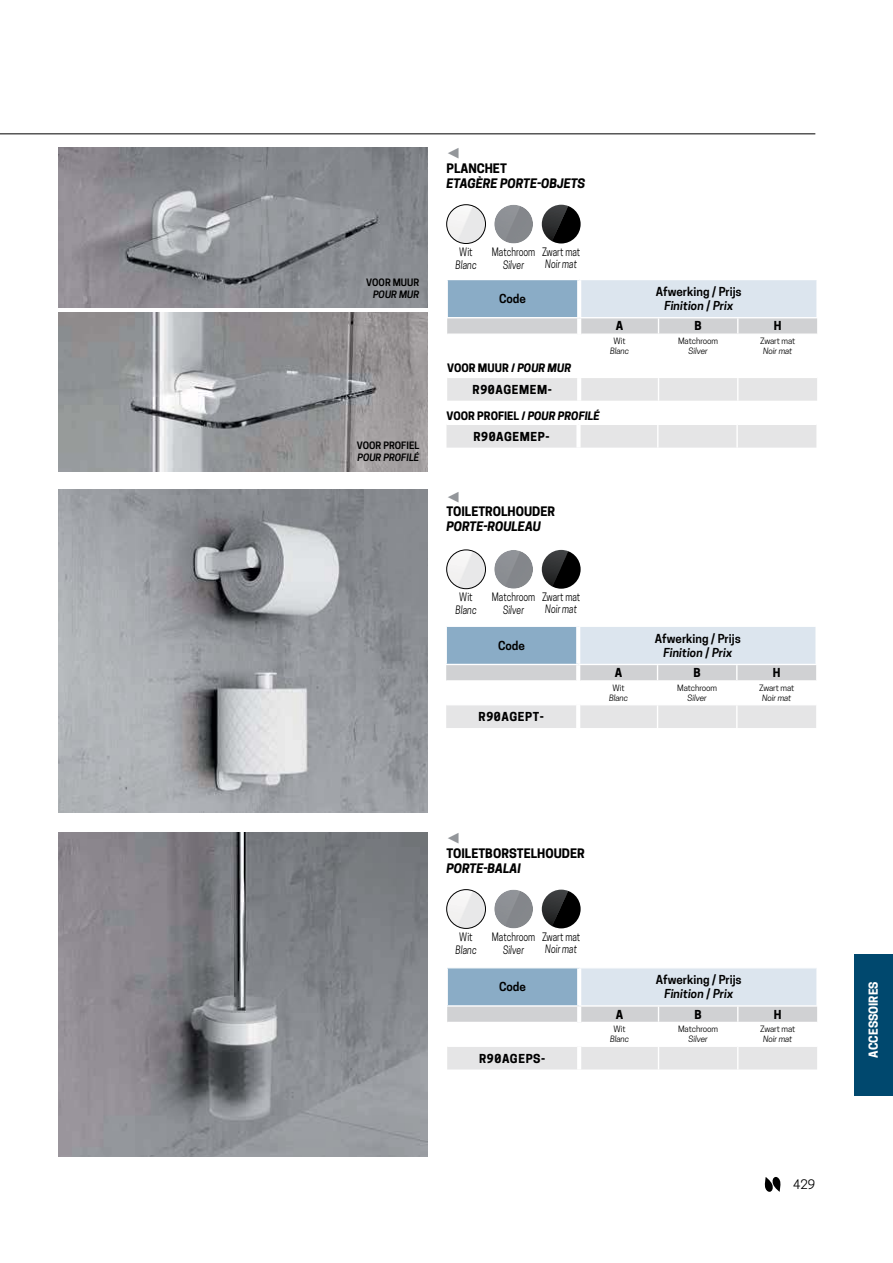
<style>
.page{position:relative;width:893px;height:1263px;background:#fff}
.page>*{position:absolute;margin:0;border:0;box-sizing:border-box;transform-origin:0 0}
.t1{font:13.65px "European Pi Four";color:#93969a}
.t2{font:italic 700 12.3px "Novellini";color:#000}
.t3{font:700 12.3px "Novellini";color:#000}
.t4{font:12.3px "Novellini";color:#000}
.t5{font:600 11.7px/14px "Novellini";color:#000;text-align:center}
.t6{font:700 11.7px "Novellini";letter-spacing:.05em;color:#000}
.t7{font:700 11.7px "Novellini";color:#fff}
.t8{font:10.95px "Novellini";color:#000;scale:.8 1}
.t9{font:italic 10.95px "Novellini";color:#000;scale:.8 1}
.t10{font:700 10.95px "Novellini";color:#000}
.t11{font:italic 10.95px "Novellini";color:#000;scale:.82 1}
.t12{font:10.95px "Novellini";color:#000;scale:.82 1}
.t13{font:600 9.6px "Novellini";color:#000}
.t14{font:italic 600 9.6px "Novellini";color:#000}
.t15{font:8.25px "Novellini";letter-spacing:-.01em;color:#000}
.t16{font:italic 8.25px "Novellini";letter-spacing:-.01em;color:#000}
.s1{font-style:italic}
</style>
<div class="page">
<img style="left:58px;top:833px;width:369px;height:323px">
<img style="left:58px;top:148px;width:369px;height:159px">
<img style="left:58px;top:312px;width:369px;height:159px">
<img style="left:58px;top:489px;width:369px;height:323px">
<img style="left:446px;top:205px;width:39px;height:39px;border-radius:50%">
<div style="left:446px;top:205px;width:39px;height:39px;border:1px solid #000;border-radius:50%"></div>
<img style="left:542px;top:205px;width:38px;height:39px;border-radius:50%">
<img style="left:503px;top:205px;width:30px;height:25px">
<img style="left:494px;top:205px;width:39px;height:39px;border-radius:50%">
<img style="left:446px;top:550px;width:39px;height:39px;border-radius:50%">
<div style="left:446px;top:550px;width:39px;height:39px;border:1px solid #000;border-radius:50%"></div>
<img style="left:542px;top:550px;width:38px;height:39px;border-radius:50%">
<img style="left:494px;top:550px;width:39px;height:39px;border-radius:50%">
<img style="left:446px;top:890px;width:39px;height:38px;border-radius:50%">
<div style="left:446px;top:889px;width:39px;height:40px;border:1px solid #000;border-radius:50%"></div>
<img style="left:542px;top:890px;width:38px;height:38px;border-radius:50%">
<img style="left:494px;top:890px;width:39px;height:38px;border-radius:50%">
<hr style="left:0;top:134px;width:815px;height:1px;background:#000">
<div style="left:447px;top:280px;width:132px;height:38px;background:#8aacc6"></div>
<div style="left:579px;top:280px;width:238px;height:38px;background:#dce5ee"></div>
<svg style="left:447px;top:318px;width:370px;height:16px;background:#d2d3d5"></svg>
<div style="left:447px;top:378px;width:370px;height:23px;background:#e5e5e6"></div>
<hr style="left:816px;top:280px;width:1px;height:37px;background:#fff">
<hr style="left:579px;top:317px;width:238px;height:1px;background:#fff">
<hr style="left:446px;top:280px;width:2px;height:37px;background:#fff">
<hr style="left:446px;top:317px;width:133px;height:1px;background:#fff">
<svg style="left:577px;top:280px;width:4px;height:37px"></svg>
<hr style="left:577px;top:318px;width:4px;height:16px;background:#fff">
<hr style="left:577px;top:378px;width:4px;height:23px;background:#fff">
<div style="left:446px;top:425px;width:370px;height:23px;background:#e5e5e6"></div>
<svg style="left:576px;top:425px;width:4px;height:23px"></svg>
<div style="left:446px;top:626px;width:132px;height:38px;background:#8aacc6"></div>
<div style="left:578px;top:626px;width:238px;height:38px;background:#dce5ee"></div>
<svg style="left:446px;top:665px;width:370px;height:63px"></svg>
<hr style="left:445px;top:626px;width:133px;height:1px;background:#fff">
<hr style="left:445px;top:627px;width:2px;height:37px;background:#fff">
<hr style="left:578px;top:626px;width:238px;height:1px;background:#fff">
<hr style="left:815px;top:627px;width:1px;height:37px;background:#fff">
<hr style="left:446px;top:704px;width:130px;height:1px;background:#fff">
<svg style="left:576px;top:627px;width:4px;height:37px"></svg>
<hr style="left:576px;top:665px;width:4px;height:16px;background:#fff">
<hr style="left:576px;top:681px;width:4px;height:24px;background:#fff">
<hr style="left:576px;top:705px;width:4px;height:23px;background:#fff">
<div style="left:447px;top:968px;width:132px;height:38px;background:#8aacc6"></div>
<div style="left:579px;top:968px;width:238px;height:38px;background:#dce5ee"></div>
<svg style="left:447px;top:1007px;width:370px;height:63px"></svg>
<hr style="left:446px;top:968px;width:2px;height:37px;background:#fff">
<hr style="left:816px;top:968px;width:1px;height:37px;background:#fff">
<hr style="left:446px;top:1005px;width:371px;height:2px;background:#fff">
<hr style="left:447px;top:1022px;width:130px;height:1px;background:#fff">
<hr style="left:581px;top:1022px;width:236px;height:1px;background:#fff">
<hr style="left:447px;top:1046px;width:130px;height:1px;background:#fff">
<svg style="left:577px;top:968px;width:4px;height:37px"></svg>
<hr style="left:577px;top:1007px;width:4px;height:15px;background:#fff">
<hr style="left:577px;top:1022px;width:4px;height:24px;background:#fff">
<hr style="left:577px;top:1046px;width:4px;height:24px;background:#fff">
<svg style="left:764px;top:1177px;width:16px;height:15px"></svg>
<div style="left:854px;top:955px;width:38px;height:141px;background:#00486e"></div>
<p class="t13" style="left:366px;top:278px;width:55px">VOOR MUUR</p>
<p class="t14" style="left:373px;top:289px;width:48px">POUR MUR</p>
<p class="t13" style="left:357px;top:442px;width:64px">VOOR PROFIEL</p>
<p class="t14" style="left:357px;top:452px;width:63px">POUR PROFILÉ</p>
<p class="t1" style="left:446px;top:147px;width:15px">-</p>
<p class="t3" style="left:446px;top:162px;width:62px">PLANCHET</p>
<p class="t2" style="left:446px;top:176px;width:140px">ETAGÈRE PORTE-OBJETS</p>
<p class="t12" style="left:459px;top:245px;width:18px">W-t</p>
<p class="t11" style="left:455px;top:259px;width:27px">Blanc</p>
<p class="t8" style="left:492px;top:245px;width:56px">Matchroom</p>
<p class="t9" style="left:503px;top:259px;width:28px">S-lver</p>
<p class="t8" style="left:542px;top:245px;width:49px">Zwart mat</p>
<p class="t9" style="left:545px;top:258px;width:41px">No-r mat</p>
<p class="t5" style="left:499px;top:293px;width:28px">Code</p>
<p class="t5" style="left:656px;top:286px;width:87px">Afwerk-ng / Pr-js<br><span class="s1">F-n-t-on</span> / <span class="s1">Pr-x</span></p>
<p class="t6" style="left:615px;top:319px;width:9px">A</p>
<p class="t6" style="left:694px;top:319px;width:9px">B</p>
<p class="t6" style="left:774px;top:319px;width:9px">H</p>
<p class="t15" style="left:613px;top:337px;width:14px">W-t</p>
<p class="t16" style="left:610px;top:346px;width:21px">Blanc</p>
<p class="t15" style="left:678px;top:337px;width:42px">Matchroom</p>
<p class="t16" style="left:688px;top:346px;width:21px">S-lver</p>
<p class="t15" style="left:760px;top:337px;width:37px">Zwart mat</p>
<p class="t16" style="left:763px;top:346px;width:31px">No-r mat</p>
<p class="t10" style="left:447px;top:362px;width:125px">VOOR MUUR / <span class="s1">POUR MUR</span></p>
<p class="t6" style="left:472px;top:383px;width:81px">R90AGEMEM-</p>
<p class="t10" style="left:446px;top:410px;width:155px">VOOR PROFIEL / <span class="s1">POUR PROFILÉ</span></p>
<p class="t6" style="left:473px;top:430px;width:78px">R90AGEMEP-</p>
<p class="t1" style="left:446px;top:491px;width:15px">-</p>
<p class="t3" style="left:446px;top:505px;width:110px">TOILETROLHOUDER</p>
<p class="t2" style="left:446px;top:520px;width:96px">PORTE-ROULEAU</p>
<p class="t12" style="left:459px;top:591px;width:18px">W-t</p>
<p class="t11" style="left:455px;top:604px;width:27px">Blanc</p>
<p class="t8" style="left:492px;top:591px;width:56px">Matchroom</p>
<p class="t9" style="left:503px;top:604px;width:28px">S-lver</p>
<p class="t8" style="left:542px;top:591px;width:49px">Zwart mat</p>
<p class="t9" style="left:545px;top:603px;width:41px">No-r mat</p>
<p class="t5" style="left:498px;top:639px;width:28px">Code</p>
<p class="t5" style="left:655px;top:632px;width:87px">Afwerk-ng / Pr-js<br><span class="s1">F-n-t-on</span> / <span class="s1">Pr-x</span></p>
<p class="t6" style="left:615px;top:666px;width:9px">A</p>
<p class="t6" style="left:693px;top:666px;width:9px">B</p>
<p class="t6" style="left:773px;top:666px;width:9px">H</p>
<p class="t15" style="left:612px;top:683px;width:14px">W-t</p>
<p class="t16" style="left:609px;top:693px;width:21px">Blanc</p>
<p class="t15" style="left:677px;top:683px;width:42px">Matchroom</p>
<p class="t16" style="left:687px;top:693px;width:21px">S-lver</p>
<p class="t15" style="left:759px;top:683px;width:37px">Zwart mat</p>
<p class="t16" style="left:762px;top:693px;width:31px">No-r mat</p>
<p class="t6" style="left:478px;top:710px;width:67px">R90AGEPT-</p>
<p class="t1" style="left:446px;top:832px;width:15px">-</p>
<p class="t3" style="left:446px;top:846px;width:140px">TOILETBORSTELHOUDER</p>
<p class="t2" style="left:446px;top:861px;width:76px">PORTE-BALAI</p>
<p class="t12" style="left:459px;top:930px;width:18px">W-t</p>
<p class="t11" style="left:455px;top:943px;width:27px">Blanc</p>
<p class="t8" style="left:492px;top:930px;width:56px">Matchroom</p>
<p class="t9" style="left:503px;top:943px;width:28px">S-lver</p>
<p class="t8" style="left:542px;top:930px;width:49px">Zwart mat</p>
<p class="t9" style="left:545px;top:943px;width:41px">No-r mat</p>
<p class="t5" style="left:499px;top:981px;width:28px">Code</p>
<p class="t5" style="left:656px;top:974px;width:87px">Afwerk-ng / Pr-js<br><span class="s1">F-n-t-on</span> / <span class="s1">Pr-x</span></p>
<p class="t6" style="left:615px;top:1008px;width:9px">A</p>
<p class="t6" style="left:694px;top:1008px;width:9px">B</p>
<p class="t6" style="left:774px;top:1008px;width:9px">H</p>
<p class="t15" style="left:613px;top:1025px;width:14px">W-t</p>
<p class="t16" style="left:610px;top:1035px;width:21px">Blanc</p>
<p class="t15" style="left:678px;top:1025px;width:42px">Matchroom</p>
<p class="t16" style="left:688px;top:1035px;width:21px">S-lver</p>
<p class="t15" style="left:760px;top:1025px;width:37px">Zwart mat</p>
<p class="t16" style="left:763px;top:1035px;width:31px">No-r mat</p>
<p class="t6" style="left:479px;top:1052px;width:68px">R90AGEPS-</p>
<p class="t4" style="left:793px;top:1178px;width:24px">429</p>
<p class="t7" style="left:867px;top:1058px;width:78px;rotate:-90deg">ACCESSOIRES</p>
</div>
